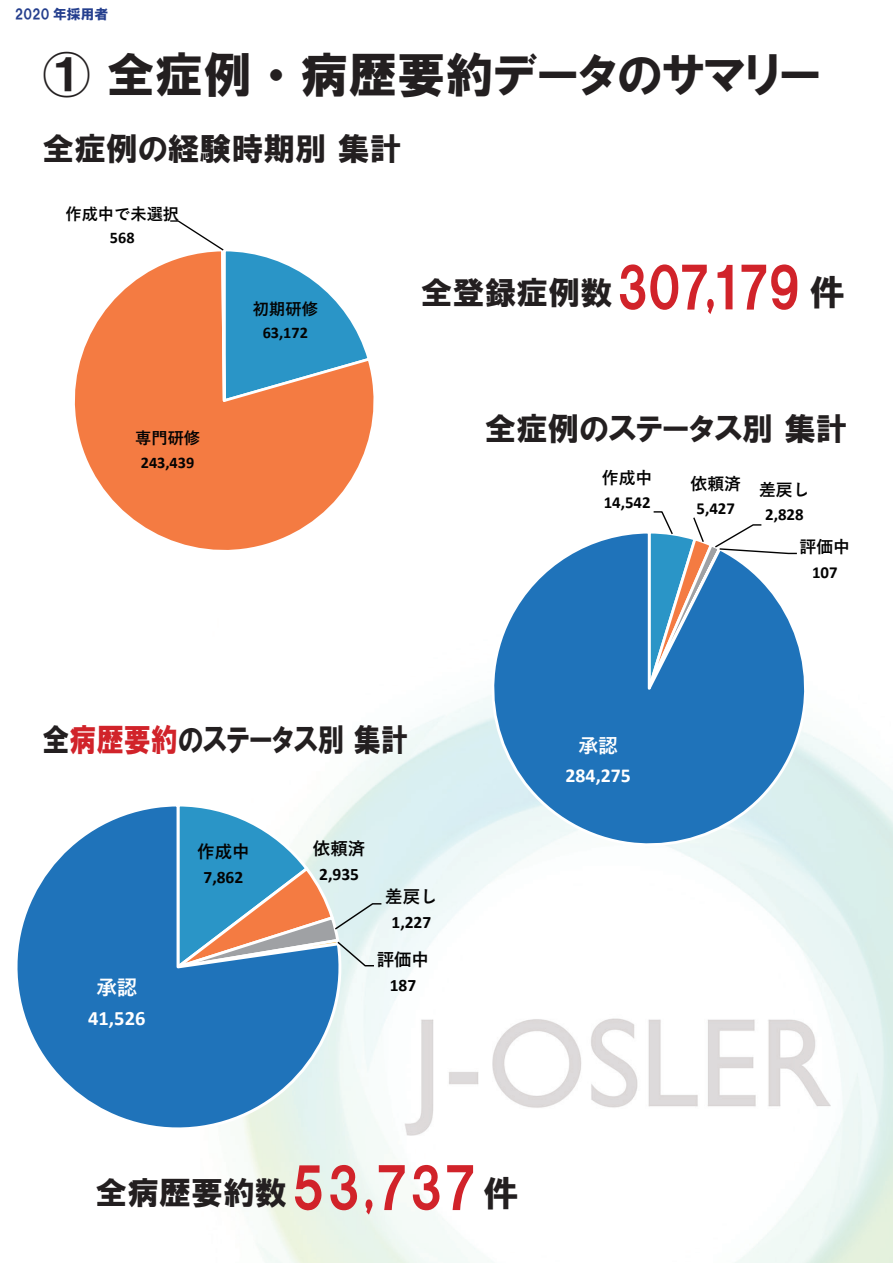
<style>
.page{position:relative;width:893px;height:1263px;background:#fff}
.page>*{position:absolute;margin:0;border:0;box-sizing:border-box;transform-origin:0 0}
.t1{font:55.35px "HGP Soei Kakugothic UB";letter-spacing:-.05em;color:#d1232a;scale:.95 1}
.t2{font:48.3px "HGP Soei Kakugothic UB";color:#231f20}
.t3{font:31.95px "HGP Soei Kakugothic UB";color:#231f20}
.t4{font:31.95px "HGP Soei Kakugothic UB";color:#231f20;scale:.85 1}
.t5{font:700 20.4px "Calibri";color:#fff}
.t6{font:700 20.4px "Yu Gothic";color:#fff}
.t7{font:700 19.8px "Calibri";letter-spacing:.005em;color:#fff}
.t8{font:700 19.8px "Yu Gothic";color:#fff}
.t9{font:700 17.4px "Calibri";color:#030303}
.t10{font:700 17.4px "Yu Gothic";color:#030303}
.t11{font:700 16.8px "Calibri";color:#030303}
.t12{font:700 16.8px "Yu Gothic";color:#030303}
.t13{font:700 16.2px "Calibri";color:#030303}
.t14{font:700 16.2px "Yu Gothic";color:#030303}
.t15{font:13.8px "HGP Soei Kakugothic UB";color:#253f8e}
.s1{font-size:31.95px;color:#231f20}
.s2{font-size:35.55px;color:#231f20}
.s3{color:#d1232a}
.s4{font-size:55.35px;color:#d1232a}
.s5{font-size:35.55px}
</style>
<div class="page">
<img style="left:246px;top:703px;width:647px;height:560px">
<svg style="left:74px;top:262px;width:300px;height:278px"></svg>
<svg style="left:169px;top:220px;width:203px;height:330px"></svg>
<svg style="left:471px;top:539px;width:356px;height:314px"></svg>
<svg style="left:608px;top:511px;width:190px;height:265px"></svg>
<svg style="left:17px;top:811px;width:334px;height:326px"></svg>
<svg style="left:139px;top:802px;width:244px;height:174px"></svg>
<p class="t15" style="left:15px;top:7px;width:95px">2020 年採用者</p>
<h2 class="t2" style="left:43px;top:51px;width:780px">① 全症例・病歴要約データのサマリー</h2>
<p class="t3" style="left:43px;top:132px;width:361px">全症例の経験時期別 集計</p>
<p class="t14" style="left:66px;top:205px;width:115px">作成中で未選択</p>
<p class="t13" style="left:110px;top:226px;width:26px">568</p>
<p class="t14" style="left:135px;top:429px;width:66px">専門研修</p>
<p class="t13" style="left:141px;top:451px;width:55px">243,439</p>
<p class="t14" style="left:253px;top:299px;width:66px">初期研修</p>
<p class="t13" style="left:263px;top:321px;width:47px">63,172</p>
<h1 class="t1" style="left:421px;top:260px;width:448px"><span class="s1">全登録症例数</span>307,179 <span class="s2">件</span></h1>
<p class="t3" style="left:485px;top:412px;width:364px">全症例のステータス別 集計</p>
<p class="t12" style="left:602px;top:468px;width:52px">作成中</p>
<p class="t11" style="left:604px;top:491px;width:48px">14,542</p>
<p class="t12" style="left:691px;top:474px;width:52px">依頼済</p>
<p class="t11" style="left:697px;top:496px;width:40px">5,427</p>
<p class="t12" style="left:759px;top:480px;width:52px">差戻し</p>
<p class="t11" style="left:765px;top:502px;width:40px">2,828</p>
<p class="t12" style="left:799px;top:538px;width:52px">評価中</p>
<p class="t11" style="left:812px;top:560px;width:27px">107</p>
<p class="t4" style="left:43px;top:724px;width:432px">全<span class="s3">病歴要約</span>のステータス別 集計</p>
<p class="t10" style="left:197px;top:842px;width:54px">作成中</p>
<p class="t9" style="left:203px;top:865px;width:41px">7,862</p>
<p class="t10" style="left:313px;top:838px;width:54px">依頼済</p>
<p class="t9" style="left:319px;top:862px;width:41px">2,935</p>
<p class="t8" style="left:578px;top:734px;width:41px">承認</p>
<p class="t7" style="left:565px;top:761px;width:67px">284,275</p>
<p class="t10" style="left:385px;top:886px;width:54px">差戻し</p>
<p class="t9" style="left:392px;top:909px;width:41px">1,227</p>
<p class="t10" style="left:377px;top:949px;width:54px">評価中</p>
<p class="t6" style="left:96px;top:976px;width:42px">承認</p>
<p class="t9" style="left:390px;top:973px;width:28px">187</p>
<p class="t5" style="left:88px;top:1003px;width:59px">41,526</p>
<p class="t3" style="left:95px;top:1177px;width:425px">全病歴要約数<span class="s4">53,737</span><span class="s5">件</span></p>
</div>
